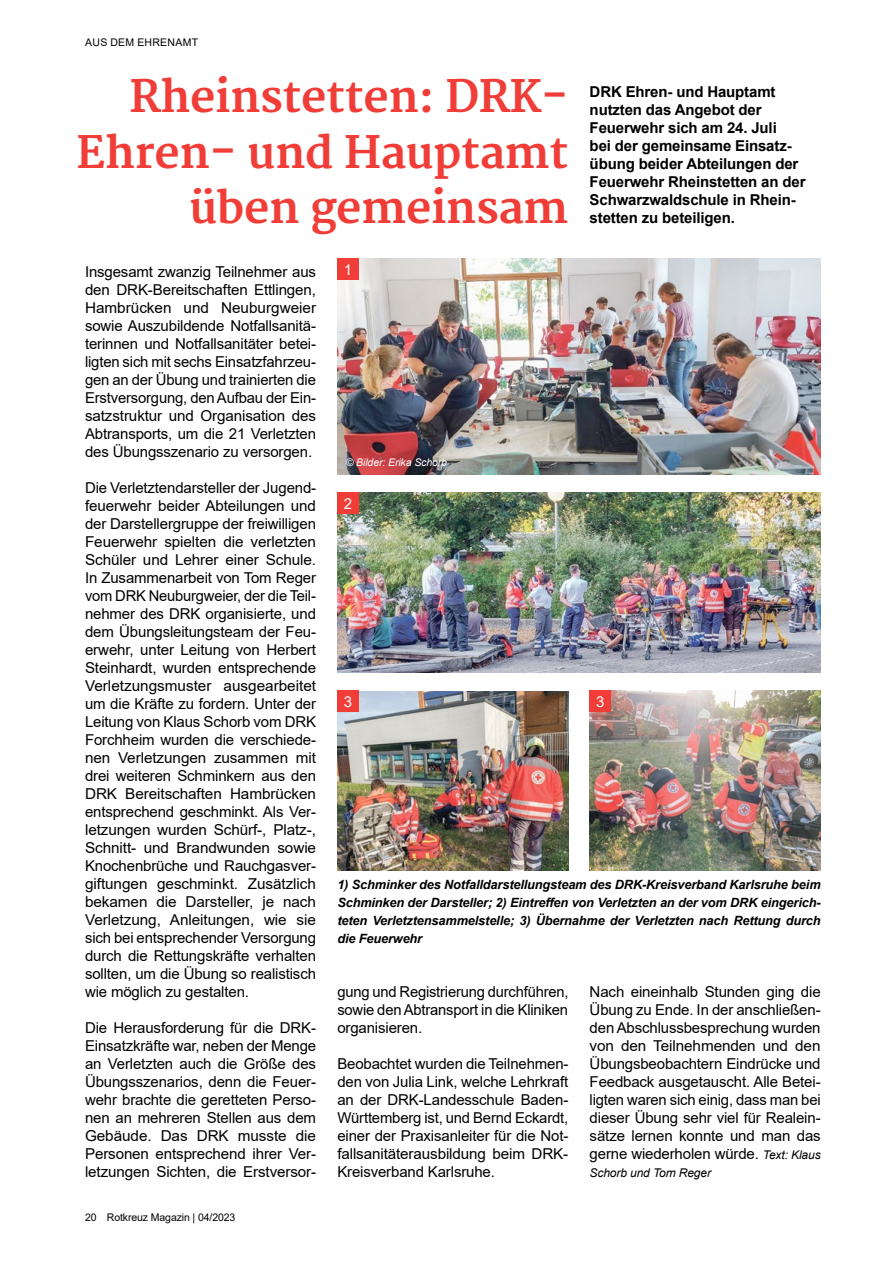
<style>
.page{position:relative;width:893px;height:1263px;background:#fff}
.page>*{position:absolute;margin:0;border:0;box-sizing:border-box;transform-origin:0 0}
.t1{font:700 43.5px/55.5px "Merriweather";letter-spacing:-.01em;color:#f13d37;text-align:right}
.t2{font:15px/18px "Arial";letter-spacing:-.01em;color:#000;text-align:justify}
.t3{font:700 15px/18px "Arial";letter-spacing:-.01em;color:#000}
.t4{font:15px "Arial";color:#fff}
.t5{font:italic 700 12.75px/18px "Arial";letter-spacing:-.01em;color:#000;text-align:justify}
.t6{font:italic 12px "Arial";letter-spacing:-.01em;color:#000}
.t7{font:10.5px "Arial";letter-spacing:-.01em;color:#000}
.t8{font:italic 10.5px "Arial";letter-spacing:-.01em;color:#fff}
.t9{font:10.5px "Arial";letter-spacing:.025em;color:#000}
.s1{font-style:italic;font-size:12px}
</style>
<div class="page">
<img style="left:590px;top:691px;width:231px;height:180px">
<img style="left:337px;top:259px;width:484px;height:216px">
<img style="left:337px;top:691px;width:231px;height:180px">
<img style="left:337px;top:493px;width:484px;height:180px">
<div style="left:337px;top:259px;width:22px;height:21px;background:#f13d37"></div>
<div style="left:337px;top:493px;width:22px;height:21px;background:#f13d37"></div>
<div style="left:337px;top:691px;width:22px;height:21px;background:#f13d37"></div>
<div style="left:590px;top:691px;width:21px;height:21px;background:#f13d37"></div>
<p class="t9" style="left:85px;top:35px;width:114px">AUS DEM EHRENAMT</p>
<h1 class="t1" style="left:76px;top:71px;width:494px">Rheinstetten: DRK-<br>Ehren- und Hauptamt üben gemeinsam</h1>
<p class="t3" style="left:590px;top:83px;width:217px">DRK Ehren- und Hauptamt nutzten das Angebot der<br>Feuerwehr sich am 24. Juli<br>bei der gemeinsame Einsatz&shy;übung beider Abteilungen der<br>Feuerwehr Rheinstetten an der<br>Schwarzwaldschule in Rhein&shy;stetten zu beteiligen.</p>
<p class="t2" style="left:85px;top:262px;width:233px">Insgesamt zwanzig Teilnehmer aus den DRK-Bereitschaften Ettlingen, Hambrücken und Neuburgweier sowie Auszubildende Notfallsanitä&shy;terinnen und Notfallsanitäter betei&shy;ligten sich mit sechs Einsatzfahrzeu&shy;gen an der Übung und trainierten die Erstversorgung, den Aufbau der Ein&shy;satzstruktur und Organisation des Abtransports, um die 21 Verletzten des Übungsszenario zu versorgen.</p>
<p class="t2" style="left:85px;top:478px;width:233px">Die Verletztendarsteller der Jugend&shy;feuerwehr beider Abteilungen und der Darstellergruppe der freiwilligen Feuerwehr spielten die verletzten Schüler und Lehrer einer Schule.<br>In Zusammenarbeit von Tom Reger vom DRK Neuburgweier, der die Teil&shy;nehmer des DRK organisierte, und dem Übungsleitungsteam der Feu&shy;erwehr, unter Leitung von Herbert Steinhardt, wurden entsprechende Verletzungsmuster ausgearbeitet um die Kräfte zu fordern. Unter der Leitung von Klaus Schorb vom DRK Forchheim wurden die verschiede&shy;nen Verletzungen zusammen mit drei weiteren Schminkern aus den DRK Bereitschaften Hambrücken entsprechend geschminkt. Als Ver&shy;letzungen wurden Schürf-, Platz-, Schnitt- und Brandwunden sowie Knochenbrüche und Rauchgasver&shy;giftungen geschminkt. Zusätzlich bekamen die Darsteller, je nach Verletzung, Anleitungen, wie sie sich bei entsprechender Versorgung durch die Rettungskräfte verhalten sollten, um die Übung so realistisch wie möglich zu gestalten.</p>
<p class="t2" style="left:85px;top:1018px;width:233px">Die Herausforderung für die DRK-Einsatzkräfte war, neben der Menge an Verletzten auch die Größe des Übungsszenarios, denn die Feuer&shy;wehr brachte die geretteten Perso&shy;nen an mehreren Stellen aus dem Gebäude. Das DRK musste die Personen entsprechend ihrer Ver&shy;letzungen Sichten, die Erstversor-</p>
<p class="t7" style="left:85px;top:1210px;width:152px">20 Rotkreuz Magazin | 04/2023</p>
<p class="t4" style="left:344px;top:259px;width:10px">1</p>
<p class="t8" style="left:346px;top:456px;width:103px">© Bilder: Erika Schorb</p>
<p class="t4" style="left:344px;top:493px;width:10px">2</p>
<p class="t4" style="left:344px;top:691px;width:10px">3</p>
<p class="t4" style="left:596px;top:691px;width:10px">3</p>
<p class="t5" style="left:337px;top:876px;width:485px">1) Schminker des Notfalldarstellungsteam des DRK-Kreisverband Karlsruhe beim Schminken der Darsteller; 2) Eintreffen von Verletzten an der vom DRK eingerich&shy;teten Verletztensammelstelle; 3) Übernahme der Verletzten nach Rettung durch die Feuerwehr</p>
<p class="t2" style="left:337px;top:982px;width:233px">gung und Registrierung durchführen, sowie den Abtransport in die Kliniken organisieren.</p>
<p class="t2" style="left:337px;top:1054px;width:233px">Beobachtet wurden die Teilnehmen&shy;den von Julia Link, welche Lehrkraft an der DRK-Landesschule Baden-Württemberg ist, und Bernd Eckardt, einer der Praxisanleiter für die Not&shy;fallsanitäterausbildung beim DRK-Kreisverband Karlsruhe.</p>
<p class="t2" style="left:590px;top:982px;width:233px">Nach eineinhalb Stunden ging die Übung zu Ende. In der anschließen&shy;den Abschlussbesprechung wurden von den Teilnehmenden und den Übungsbeobachtern Eindrücke und Feedback ausgetauscht. Alle Betei&shy;ligten waren sich einig, dass man bei dieser Übung sehr viel für Realein&shy;sätze lernen konnte und man das gerne wiederholen würde. <span class="s1">Text: Klaus</span></p>
<p class="t6" style="left:590px;top:1165px;width:123px">Schorb und Tom Reger</p>
</div>
